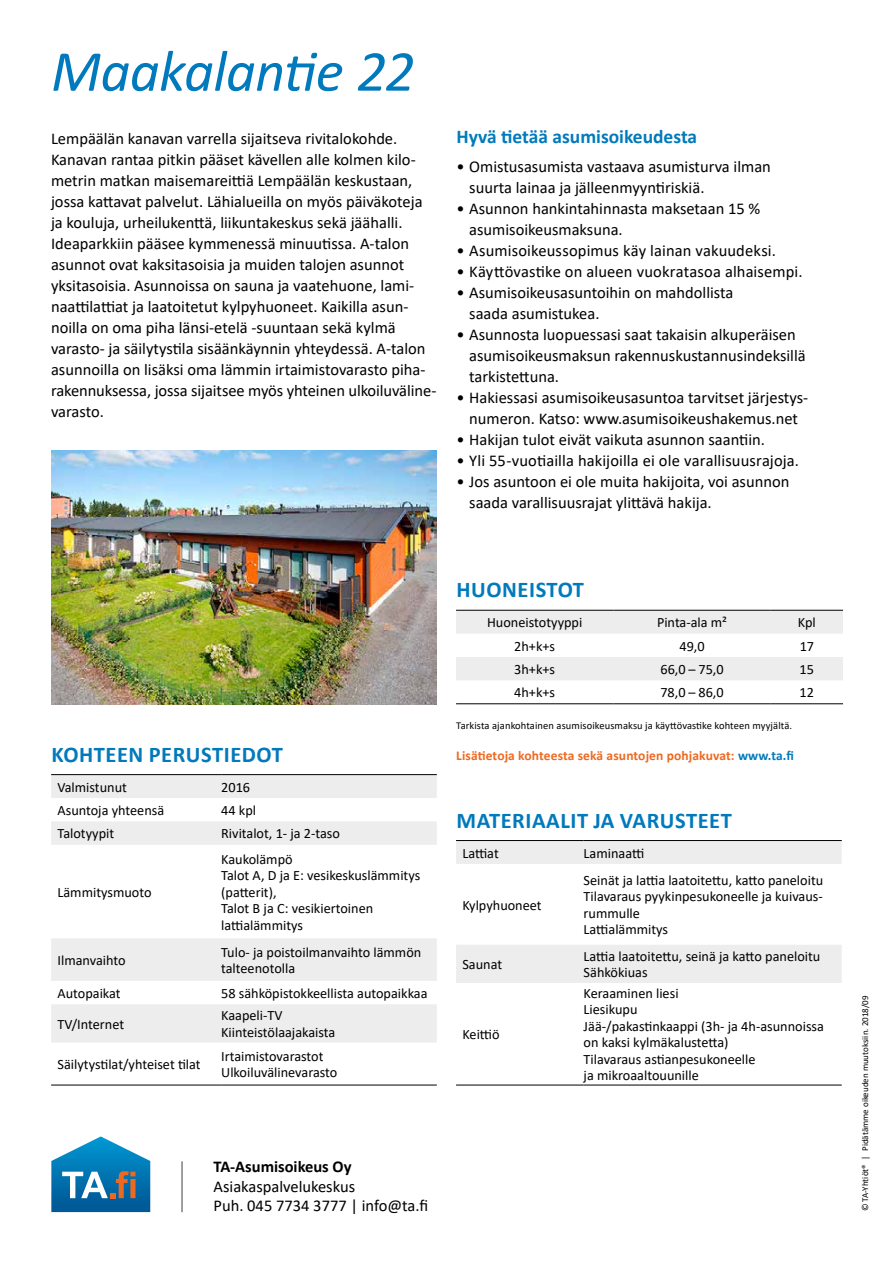
<style>
.page{position:relative;width:893px;height:1263px;background:#fff}
.page>*{position:absolute;margin:0;border:0;box-sizing:border-box;transform-origin:0 0}
.t1{font:italic 58.5px "Calibri";letter-spacing:-.015em;color:#007abc}
.t2{font:700 22.5px "Calibri";letter-spacing:.025em;color:#007abc}
.t3{font:700 19.5px "Calibri";color:#007abc}
.t4{font:16.5px/21px "Calibri";color:#000}
.t5{font:700 16.5px "Calibri";color:#000}
.t6{font:14.25px/16.5px "Calibri";color:#000}
.t7{font:700 13.5px "Calibri";letter-spacing:.01em;color:#ed6921}
.t8{font:10.5px "Calibri";letter-spacing:.01em;color:#000}
.t9{font:9px "Calibri";color:#000}
.s1{color:#007abc}
</style>
<div class="page">
<svg style="left:456px;top:841px;width:386px;height:142px"></svg>
<hr style="left:456px;top:840px;width:128px;height:1px;background:#000">
<hr style="left:584px;top:840px;width:258px;height:1px;background:#000">
<hr style="left:456px;top:1085px;width:128px;height:1px;background:#000">
<hr style="left:584px;top:1085px;width:258px;height:1px;background:#000">
<svg style="left:456px;top:609px;width:387px;height:1px"></svg>
<svg style="left:456px;top:611px;width:387px;height:69px"></svg>
<hr style="left:456px;top:610px;width:157px;height:1px;background:#000">
<hr style="left:613px;top:610px;width:158px;height:1px;background:#000">
<hr style="left:771px;top:610px;width:72px;height:1px;background:#000">
<hr style="left:456px;top:703px;width:157px;height:1px;background:#000">
<hr style="left:613px;top:703px;width:158px;height:1px;background:#000">
<hr style="left:771px;top:703px;width:72px;height:1px;background:#000">
<svg style="left:51px;top:775px;width:386px;height:267px"></svg>
<hr style="left:51px;top:774px;width:170px;height:1px;background:#000">
<hr style="left:221px;top:774px;width:216px;height:1px;background:#000">
<hr style="left:51px;top:1085px;width:170px;height:1px;background:#000">
<hr style="left:221px;top:1085px;width:216px;height:1px;background:#000">
<svg style="left:51px;top:1136px;width:99px;height:76px"></svg>
<hr style="left:181px;top:1161px;width:2px;height:51px;background:#7c7b7b">
<img style="left:51px;top:451px;width:386px;height:253px">
<h1 class="t1" style="left:51px;top:31px;width:365px">Maakalantie 22</h1>
<p class="t4" style="left:51px;top:128px;width:387px">Lempäälän kanavan varrella sijaitseva rivitalokohde.<br>Kanavan rantaa pitkin pääset kävellen alle kolmen kilo&shy;metrin matkan maisemareittiä Lempäälän keskustaan, jossa kattavat palvelut. Lähialueilla on myös päiväkoteja ja kouluja, urheilukenttä, liikuntakeskus sekä jäähalli.<br>Ideaparkkiin pääsee kymmenessä minuutissa. A-talon asunnot ovat kaksitasoisia ja muiden talojen asunnot yksitasoisia. Asunnoissa on sauna ja vaatehuone, lami&shy;naattilattiat ja laatoitetut kylpyhuoneet. Kaikilla asun&shy;noilla on oma piha länsi-etelä -suuntaan sekä kylmä varasto- ja säilytystila sisäänkäynnin yhteydessä. A-talon asunnoilla on lisäksi oma lämmin irtaimistovarasto piha&shy;rakennuksessa, jossa sijaitsee myös yhteinen ulkoiluväline&shy;varasto.</p>
<p class="t3" style="left:456px;top:123px;width:242px">Hyvä tietää asumisoikeudesta</p>
<p class="t4" style="left:469px;top:155px;width:303px;text-indent:-13px">• Omistusasumista vastaava asumisturva ilman suurta lainaa ja jälleenmyyntiriskiä.</p>
<p class="t4" style="left:469px;top:197px;width:293px;text-indent:-13px">• Asunnon hankintahinnasta maksetaan 15 % asumisoikeusmaksuna.</p>
<p class="t4" style="left:456px;top:239px;width:321px">• Asumisoikeussopimus käy lainan vakuudeksi.</p>
<p class="t4" style="left:456px;top:260px;width:348px">• Käyttövastike on alueen vuokratasoa alhaisempi.</p>
<p class="t4" style="left:469px;top:281px;width:266px;text-indent:-13px">• Asumisoikeusasuntoihin on mahdollista saada asumistukea.</p>
<p class="t4" style="left:469px;top:323px;width:338px;text-indent:-13px">• Asunnosta luopuessasi saat takaisin alkuperäisen asumisoikeusmaksun rakennuskustannusindeksillä tarkistettuna.</p>
<p class="t4" style="left:456px;top:386px;width:353px;text-align:center">• Hakiessasi asumisoikeusasuntoa tarvitset järjestys&shy;numeron. Katso: www.asumisoikeushakemus.net</p>
<p class="t4" style="left:456px;top:428px;width:310px">• Hakijan tulot eivät vaikuta asunnon saantiin.</p>
<p class="t4" style="left:456px;top:449px;width:344px">• Yli 55-vuotiailla hakijoilla ei ole varallisuusrajoja.</p>
<p class="t4" style="left:469px;top:470px;width:322px;text-indent:-13px">• Jos asuntoon ei ole muita hakijoita, voi asunnon saada varallisuusrajat ylittävä hakija.</p>
<h2 class="t2" style="left:52px;top:738px;width:233px">KOHTEEN PERUSTIEDOT</h2>
<p class="t6" style="left:58px;top:778px;width:71px">Valmistunut</p>
<p class="t6" style="left:221px;top:778px;width:30px">2016</p>
<p class="t6" style="left:58px;top:802px;width:108px">Asuntoja yhteensä</p>
<p class="t6" style="left:221px;top:802px;width:36px">44 kpl</p>
<p class="t6" style="left:58px;top:825px;width:58px">Talotyypit</p>
<p class="t6" style="left:221px;top:825px;width:120px">Rivitalot, 1- ja 2-taso</p>
<p class="t6" style="left:58px;top:883px;width:96px">Lämmitysmuoto</p>
<p class="t6" style="left:221px;top:850px;width:201px">Kaukolämpö<br>Talot A, D ja E: vesikeskuslämmitys (patterit),<br>Talot B ja C: vesikiertoinen lattialämmitys</p>
<p class="t6" style="left:58px;top:951px;width:70px">Ilmanvaihto</p>
<p class="t6" style="left:221px;top:943px;width:202px">Tulo- ja poistoilmanvaihto lämmön talteenotolla</p>
<p class="t6" style="left:58px;top:984px;width:65px">Autopaikat</p>
<p class="t6" style="left:221px;top:984px;width:208px">58 sähköpistokkeellista autopaikkaa</p>
<p class="t6" style="left:58px;top:1015px;width:68px">TV/Internet</p>
<p class="t6" style="left:221px;top:1007px;width:116px">Kaapeli-TV<br>Kiinteistölaajakaista</p>
<p class="t6" style="left:58px;top:1055px;width:145px">Säilytystilat/yhteiset tilat</p>
<p class="t6" style="left:221px;top:1047px;width:118px">Irtaimistovarastot<br>Ulkoiluvälinevarasto</p>
<h2 class="t2" style="left:456px;top:574px;width:129px">HUONEISTOT</h2>
<p class="t6" style="left:487px;top:614px;width:97px">Huoneistotyyppi</p>
<p class="t6" style="left:657px;top:614px;width:72px">Pinta-ala m²</p>
<p class="t6" style="left:798px;top:614px;width:19px">Kpl</p>
<p class="t6" style="left:514px;top:637px;width:42px">2h+k+s</p>
<p class="t6" style="left:679px;top:637px;width:27px">49,0</p>
<p class="t6" style="left:800px;top:637px;width:16px">17</p>
<p class="t6" style="left:514px;top:661px;width:42px">3h+k+s</p>
<p class="t6" style="left:660px;top:661px;width:65px">66,0 – 75,0</p>
<p class="t6" style="left:800px;top:661px;width:16px">15</p>
<p class="t6" style="left:514px;top:684px;width:42px">4h+k+s</p>
<p class="t6" style="left:660px;top:684px;width:65px">78,0 – 86,0</p>
<p class="t6" style="left:800px;top:684px;width:16px">12</p>
<p class="t8" style="left:456px;top:718px;width:337px">Tarkista ajankohtainen asumisoikeusmaksu ja käyttövastike kohteen myyjältä.</p>
<p class="t7" style="left:456px;top:746px;width:339px">Lisätietoja kohteesta sekä asuntojen pohjakuvat: <span class="s1">www.ta.fi</span></p>
<h2 class="t2" style="left:456px;top:804px;width:277px">MATERIAALIT JA VARUSTEET</h2>
<p class="t6" style="left:462px;top:844px;width:38px">Lattiat</p>
<p class="t6" style="left:584px;top:844px;width:62px">Laminaatti</p>
<p class="t6" style="left:462px;top:896px;width:81px">Kylpyhuoneet</p>
<p class="t6" style="left:584px;top:871px;width:241px">Seinät ja lattia laatoitettu, katto paneloitu<br>Tilavaraus pyykinpesukoneelle ja kuivaus&shy;rummulle<br>Lattialämmitys</p>
<p class="t6" style="left:462px;top:956px;width:41px">Saunat</p>
<p class="t6" style="left:584px;top:948px;width:238px">Lattia laatoitettu, seinä ja katto paneloitu<br>Sähkökiuas</p>
<p class="t6" style="left:462px;top:1026px;width:39px">Keittiö</p>
<p class="t6" style="left:584px;top:984px;width:242px">Keraaminen liesi<br>Liesikupu<br>Jää-/pakastinkaappi (3h- ja 4h-asunnoissa on kaksi kylmäkalustetta)<br>Tilavaraus astianpesukoneelle<br>ja mikroaaltouunille</p>
<p class="t5" style="left:214px;top:1155px;width:140px">TA-Asumisoikeus Oy</p>
<p class="t4" style="left:214px;top:1176px;width:216px;line-height:19.5px">Asiakaspalvelukeskus<br>Puh. 045 7734 3777 | info@ta.fi</p>
<p class="t9" style="left:859px;top:1211px;width:217px;rotate:-90deg">© TA-Yhtiöt® | Pidätämme oikeuden muutoksiin. 2018/09</p>
</div>
